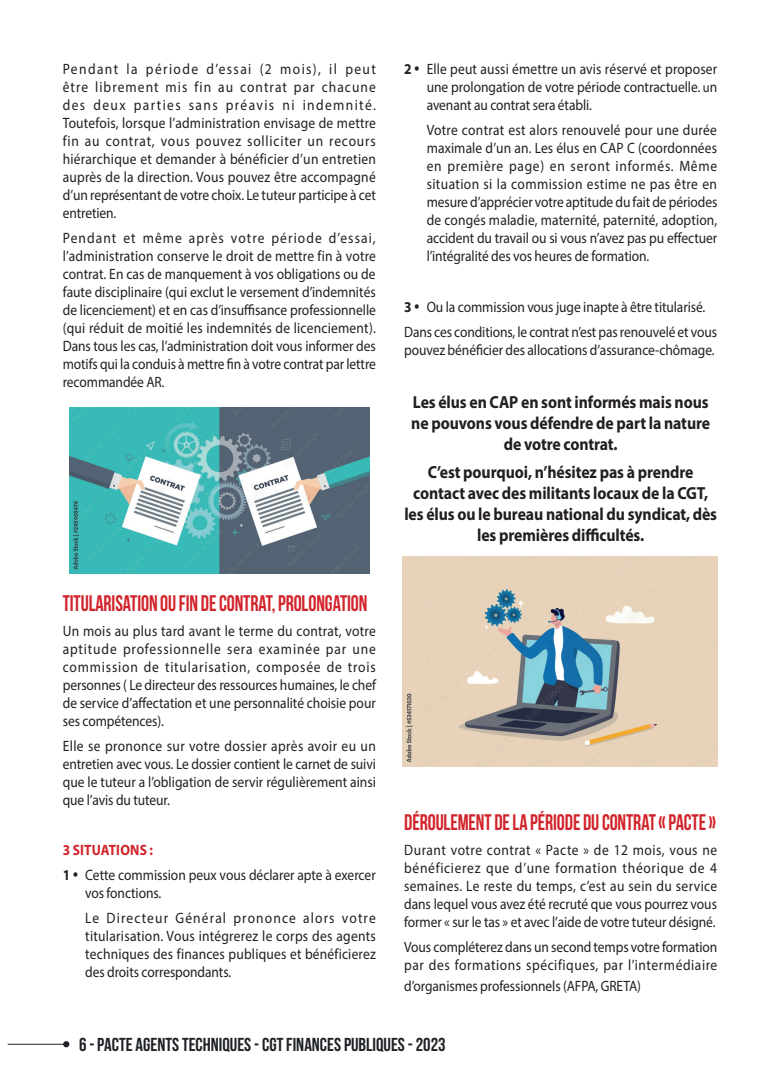
<style>
.page{position:relative;width:780px;height:1088px;background:#fff}
.page>*{position:absolute;margin:0;border:0;box-sizing:border-box;transform-origin:0 0}
.t1{font:700 22.5px "Bebas Neue";letter-spacing:-.005em;color:#d1232a;scale:.9 1}
.t2{font:700 18.75px "Bebas Neue";color:#1e2125}
.t3{font:700 17.5px/21px "Myriad Pro";letter-spacing:-.005em;color:#231f20;text-align:center;scale:.9 1}
.t4{font:15px/18px "Myriad Pro";letter-spacing:-.005em;color:#231f20;text-align:justify;scale:.9 1}
.t5{font:15px/25.1px "Myriad Pro";letter-spacing:.085em;color:#231f20;scale:.9 1}
.s1{font-weight:700;color:#d1232a}
.s2{font-weight:700}
.s3{font-size:13.75px}
</style>
<div class="page">
<hr style="left:8px;top:1044px;width:56px;height:1px;background:#1e2125">
<svg style="left:63px;top:1041px;width:6px;height:6px"></svg>
<img style="left:69px;top:407px;width:300px;height:167px">
<img style="left:402px;top:556px;width:315px;height:210px">
<p class="t4" style="left:63px;top:60px;width:349px">Pendant la période d’essai (2 mois), il peut être librement mis fin au contrat par chacune des deux parties sans préavis ni indemnité.<br>Toutefois, lorsque l’administration envisage de mettre fin au contrat, vous pouvez solliciter un recours hiérarchique et demander à bénéficier d’un entretien auprès de la direction. Vous pouvez être accompagné d’un représentant de votre choix. Le tuteur participe à cet entretien.</p>
<p class="t4" style="left:63px;top:229px;width:349px">Pendant et même après votre période d’essai, l’administration conserve le droit de mettre fin à votre contrat. En cas de manquement à vos obligations ou de faute disciplinaire (qui exclut le versement d’indemnités de licenciement) et en cas d’insuffisance professionnelle (qui réduit de moitié les indemnités de licenciement).<br>Dans tous les cas, l’administration doit vous informer des motifs qui la conduis à mettre fin à votre contrat par lettre recommandée AR.</p>
<h1 class="t1" style="left:63px;top:591px;width:340px">TITULARISATION OU FIN DE CONTRAT, PROLONGATION</h1>
<p class="t4" style="left:63px;top:621px;width:349px">Un mois au plus tard avant le terme du contrat, votre aptitude professionnelle sera examinée par une commission de titularisation, composée de trois personnes ( Le directeur des ressources humaines, le chef de service d’affectation et une personnalité choisie pour ses compétences).</p>
<p class="t4" style="left:63px;top:737px;width:349px">Elle se prononce sur votre dossier après avoir eu un entretien avec vous. Le dossier contient le carnet de suivi que le tuteur a l’obligation de servir régulièrement ainsi que l’avis du tuteur.</p>
<p class="t4" style="left:63px;top:837px;width:349px;line-height:25.1px"><span class="s1">3 SITUATIONS :<br></span><span class="s2">1</span> • Cette commission peux vous déclarer apte à exercer</p>
<p class="t5" style="left:85px;top:880px;width:324px">vos fonctions.<br>Le Directeur Général prononce alors votre</p>
<p class="t4" style="left:85px;top:927px;width:324px">titularisation. Vous intégrerez le corps des agents techniques des finances publiques et bénéficierez des droits correspondants.</p>
<p class="t4" style="left:426px;top:60px;width:324px;text-indent:-22px"><span class="s2">2</span> • Elle peut aussi émettre un avis réservé et proposer une prolongation de votre période contractuelle. <span class="s3">u</span>n avenant au contrat sera établi.</p>
<p class="t4" style="left:426px;top:121px;width:324px">Votre contrat est alors renouvelé pour une durée maximale d’un an. Les élus en CAP C (coordonnées en première page) en seront informés. Même situation si la commission estime ne pas être en mesure d’apprécier votre aptitude du fait de périodes de congés maladie, maternité, paternité, adoption, accident du travail ou si vous n’avez pas pu effectuer l’intégralité des vos heures de formation.</p>
<p class="t4" style="left:404px;top:294px;width:349px;line-height:25.1px"><span class="s2">3</span> • Ou la commission vous juge inapte à être titularisé.<br>Dans ces conditions, le contrat n’est pas renouvelé et vous</p>
<p class="t4" style="left:404px;top:340px;width:346px">pouvez bénéficier des allocations d’assurance-chômage.</p>
<p class="t3" style="left:411px;top:391px;width:333px">Les élus en CAP en sont informés mais nous ne pouvons vous défendre de part la nature de votre contrat.</p>
<p class="t3" style="left:404px;top:461px;width:349px">C’est pourquoi, n’hésitez pas à prendre contact avec des militants locaux de la CGT, les élus ou le bureau national du syndicat, dès les premières difficultés.</p>
<h1 class="t1" style="left:404px;top:810px;width:348px">DÉROULEMENT DE LA PÉRIODE DU CONTRAT « PACTE »</h1>
<p class="t4" style="left:404px;top:840px;width:349px">Durant votre contrat « Pacte » de 12 mois, vous ne bénéficierez que d’une formation théorique de 4 semaines. Le reste du temps, c’est au sein du service dans lequel vous avez été recruté que vous pourrez vous former « sur le tas » et avec l’aide de votre tuteur désigné.</p>
<p class="t4" style="left:404px;top:938px;width:349px">Vous compléterez dans un second temps votre formation par des formations spécifiques, par l’intermédiaire</p>
<p class="t4" style="left:404px;top:977px;width:264px">d’organismes professionnels (AFPA, GRETA)</p>
<p class="t2" style="left:79px;top:1034px;width:368px">6 - PACTE AGENTS TECHNIQUES - CGT FINANCES PUBLIQUES - 2023</p>
</div>
